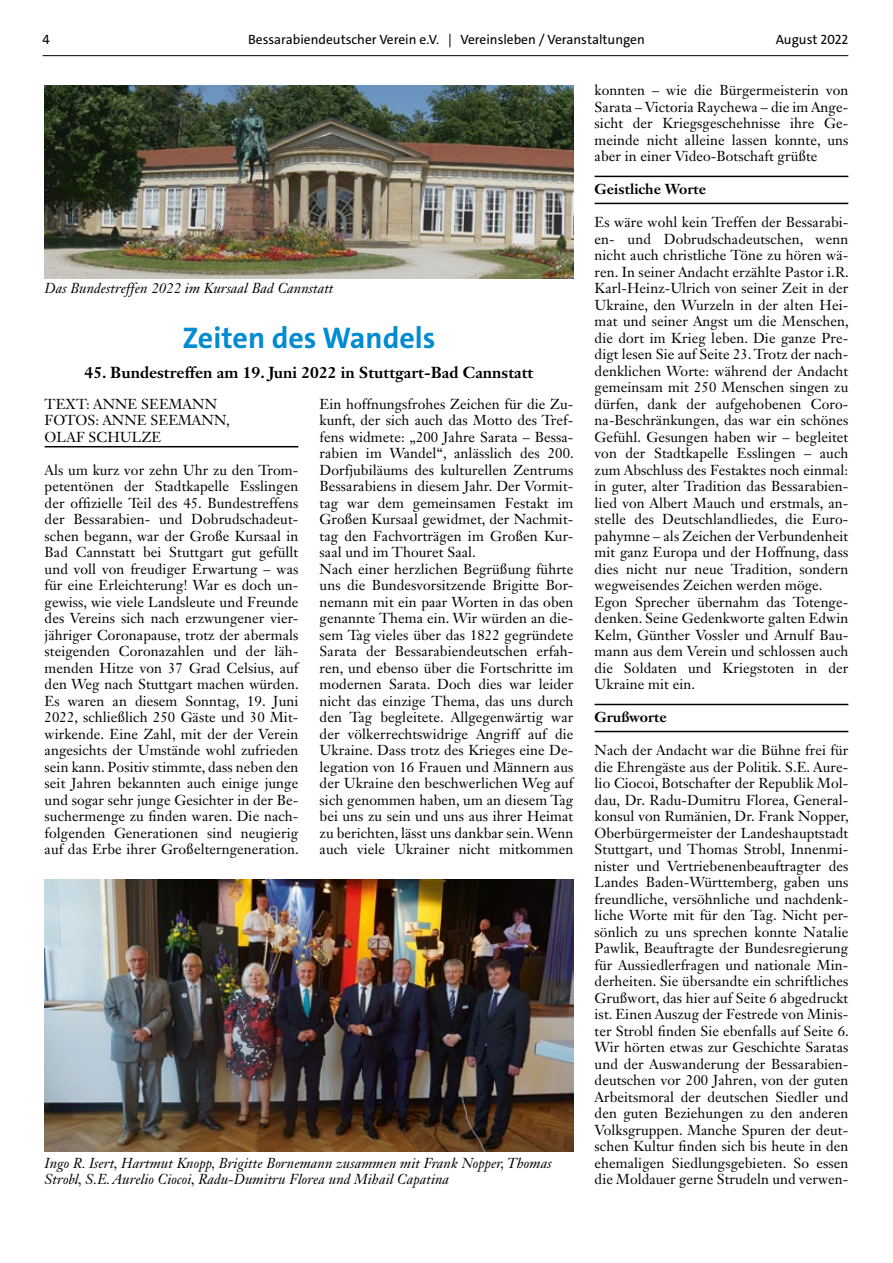
<style>
.page{position:relative;width:893px;height:1263px;background:#fff}
.page>*{position:absolute;margin:0;border:0;box-sizing:border-box;transform-origin:0 0}
.t1{font:700 30px "The Sans";color:#008bd2}
.t2{font:700 15.75px "Janson Text LT Std";color:#000}
.t3{font:14.25px/16.5px "Janson Text LT Std";letter-spacing:.005em;color:#000}
.t4{font:italic 14.25px/16.5px "Janson Text LT Std";letter-spacing:.005em;color:#000}
.t5{font:700 14.25px "Janson Text LT Std";letter-spacing:.005em;color:#000}
.t6{font:13.5px "The Sans";color:#000}
</style>
<div class="page">
<hr style="left:43px;top:55px;width:805px;height:1px;background:#000">
<hr style="left:45px;top:446px;width:253px;height:1px;background:#000">
<hr style="left:595px;top:176px;width:253px;height:1px;background:#000">
<hr style="left:595px;top:203px;width:253px;height:1px;background:#000">
<hr style="left:595px;top:704px;width:253px;height:1px;background:#000">
<hr style="left:595px;top:731px;width:253px;height:1px;background:#000">
<img style="left:45px;top:880px;width:528px;height:271px">
<img style="left:45px;top:85px;width:528px;height:193px">
<p class="t6" style="left:43px;top:31px;width:9px">4</p>
<p class="t6" style="left:248px;top:31px;width:398px">Bessarabiendeutscher Verein e.V. | Vereinsleben / Veranstaltungen</p>
<p class="t6" style="left:776px;top:31px;width:74px">August 2022</p>
<p class="t4" style="left:45px;top:280px;width:290px">Das Bundestreffen 2022 im Kursaal Bad Cannstatt</p>
<h1 class="t1" style="left:183px;top:319px;width:254px">Zeiten des Wandels</h1>
<p class="t2" style="left:85px;top:362px;width:450px">45. Bundestreffen am 19. Juni 2022 in Stuttgart-Bad Cannstatt</p>
<p class="t3" style="left:45px;top:395px;width:187px">TEXT: ANNE SEEMANN<br>FOTOS: ANNE SEEMANN,<br>OLAF SCHULZE</p>
<p class="t3" style="left:45px;top:461px;width:256px;text-align:justify">Als um kurz vor zehn Uhr zu den Trom&shy;petentönen der Stadtkapelle Esslingen der offizielle Teil des 45. Bundestreffens der Bessarabien- und Dobrudschadeut&shy;schen begann, war der Große Kursaal in Bad Cannstatt bei Stuttgart gut gefüllt und voll von freudiger Erwartung – was für eine Erleichterung! War es doch un&shy;gewiss, wie viele Landsleute und Freunde des Vereins sich nach erzwungener vier&shy;jähriger Coronapause, trotz der abermals steigenden Coronazahlen und der läh&shy;menden Hitze von 37 Grad Celsius, auf den Weg nach Stuttgart machen würden.<br>Es waren an diesem Sonntag, 19. Juni 2022, schließlich 250 Gäste und 30 Mit&shy;wirkende. Eine Zahl, mit der der Verein angesichts der Umstände wohl zufrieden sein kann. Positiv stimmte, dass neben den seit Jahren bekannten auch einige junge und sogar sehr junge Gesichter in der Be&shy;suchermenge zu finden waren. Die nach&shy;folgenden Generationen sind neugierig auf das Erbe ihrer Großelterngeneration.</p>
<p class="t3" style="left:320px;top:395px;width:256px">Ein hoffnungsfrohes Zeichen für die Zu&shy;kunft, der sich auch das Motto des Tref&shy;fens widmete: „200 Jahre Sarata – Bessa&shy;rabien im Wandel“, anlässlich des 200.<br>Dorfjubiläums des kulturellen Zentrums Bessarabiens in diesem Jahr. Der Vormit&shy;tag war dem gemeinsamen Festakt im Großen Kursaal gewidmet, der Nachmit&shy;tag den Fachvorträgen im Großen Kur&shy;saal und im Thouret Saal.<br>Nach einer herzlichen Begrüßung führte uns die Bundesvorsitzende Brigitte Bor&shy;nemann mit ein paar Worten in das oben genannte Thema ein. Wir würden an die&shy;sem Tag vieles über das 1822 gegründete Sarata der Bessarabiendeutschen erfah&shy;ren, und ebenso über die Fortschritte im modernen Sarata. Doch dies war leider nicht das einzige Thema, das uns durch den Tag begleitete. Allgegenwärtig war der völkerrechtswidrige Angriff auf die Ukraine. Dass trotz des Krieges eine De&shy;legation von 16 Frauen und Männern aus der Ukraine den beschwerlichen Weg auf sich genommen haben, um an diesem Tag bei uns zu sein und uns aus ihrer Heimat zu berichten, lässt uns dankbar sein. Wenn auch viele Ukrainer nicht mitkommen</p>
<p class="t4" style="left:45px;top:1155px;width:508px">Ingo R. Isert, Hartmut Knopp, Brigitte Bornemann zusammen mit Frank Nopper, Thomas<br>Strobl, S.E. Aurelio Ciocoi, Radu-Dumitru Florea und Mihail Capatina</p>
<p class="t3" style="left:595px;top:82px;width:255px;text-align:justify">konnten – wie die Bürgermeisterin von Sarata – Victoria Raychewa – die im Ange&shy;sicht der Kriegsgeschehnisse ihre Ge&shy;meinde nicht alleine lassen konnte, uns aber in einer Video-Botschaft grüßte</p>
<p class="t5" style="left:595px;top:180px;width:113px">Geistliche Worte</p>
<p class="t3" style="left:595px;top:214px;width:256px">Es wäre wohl kein Treffen der Bessarabi&shy;en- und Dobrudschadeutschen, wenn nicht auch christliche Töne zu hören wä&shy;ren. In seiner Andacht erzählte Pastor i.R.<br>Karl-Heinz-Ulrich von seiner Zeit in der Ukraine, den Wurzeln in der alten Hei&shy;mat und seiner Angst um die Menschen, die dort im Krieg leben. Die ganze Pre&shy;digt lesen Sie auf Seite 23. Trotz der nach&shy;denklichen Worte: während der Andacht gemeinsam mit 250 Menschen singen zu dürfen, dank der aufgehobenen Coro&shy;na-Beschränkungen, das war ein schönes Gefühl. Gesungen haben wir – begleitet von der Stadtkapelle Esslingen – auch zum Abschluss des Festaktes noch einmal: in guter, alter Tradition das Bessarabien&shy;lied von Albert Mauch und erstmals, an&shy;stelle des Deutschlandliedes, die Euro&shy;pahymne – als Zeichen der Verbundenheit mit ganz Europa und der Hoffnung, dass dies nicht nur neue Tradition, sondern wegweisendes Zeichen werden möge.<br>Egon Sprecher übernahm das Totenge&shy;denken. Seine Gedenkworte galten Edwin Kelm, Günther Vossler und Arnulf Bau&shy;mann aus dem Verein und schlossen auch die Soldaten und Kriegstoten in der Ukraine mit ein.</p>
<p class="t5" style="left:595px;top:708px;width:74px">Grußworte</p>
<p class="t3" style="left:595px;top:742px;width:256px;text-align:justify">Nach der Andacht war die Bühne frei für die Ehrengäste aus der Politik. S.E. Aure&shy;lio Ciocoi, Botschafter der Republik Mol&shy;dau, Dr. Radu-Dumitru Florea, General&shy;konsul von Rumänien, Dr. Frank Nopper, Oberbürgermeister der Landeshauptstadt Stuttgart, und Thomas Strobl, Innenmi&shy;nister und Vertriebenenbeauftragter des Landes Baden-Württemberg, gaben uns freundliche, versöhnliche und nachdenk&shy;liche Worte mit für den Tag. Nicht per&shy;sönlich zu uns sprechen konnte Natalie Pawlik, Beauftragte der Bundesregierung für Aussiedlerfragen und nationale Min&shy;derheiten. Sie übersandte ein schriftliches Grußwort, das hier auf Seite 6 abgedruckt ist. Einen Auszug der Festrede von Minis&shy;ter Strobl finden Sie ebenfalls auf Seite 6.<br>Wir hörten etwas zur Geschichte Saratas und der Auswanderung der Bessarabien&shy;deutschen vor 200 Jahren, von der guten Arbeitsmoral der deutschen Siedler und den guten Beziehungen zu den anderen Volksgruppen. Manche Spuren der deut&shy;schen Kultur finden sich bis heute in den ehemaligen Siedlungsgebieten. So essen die Moldauer gerne Strudeln und verwen-</p>
</div>
